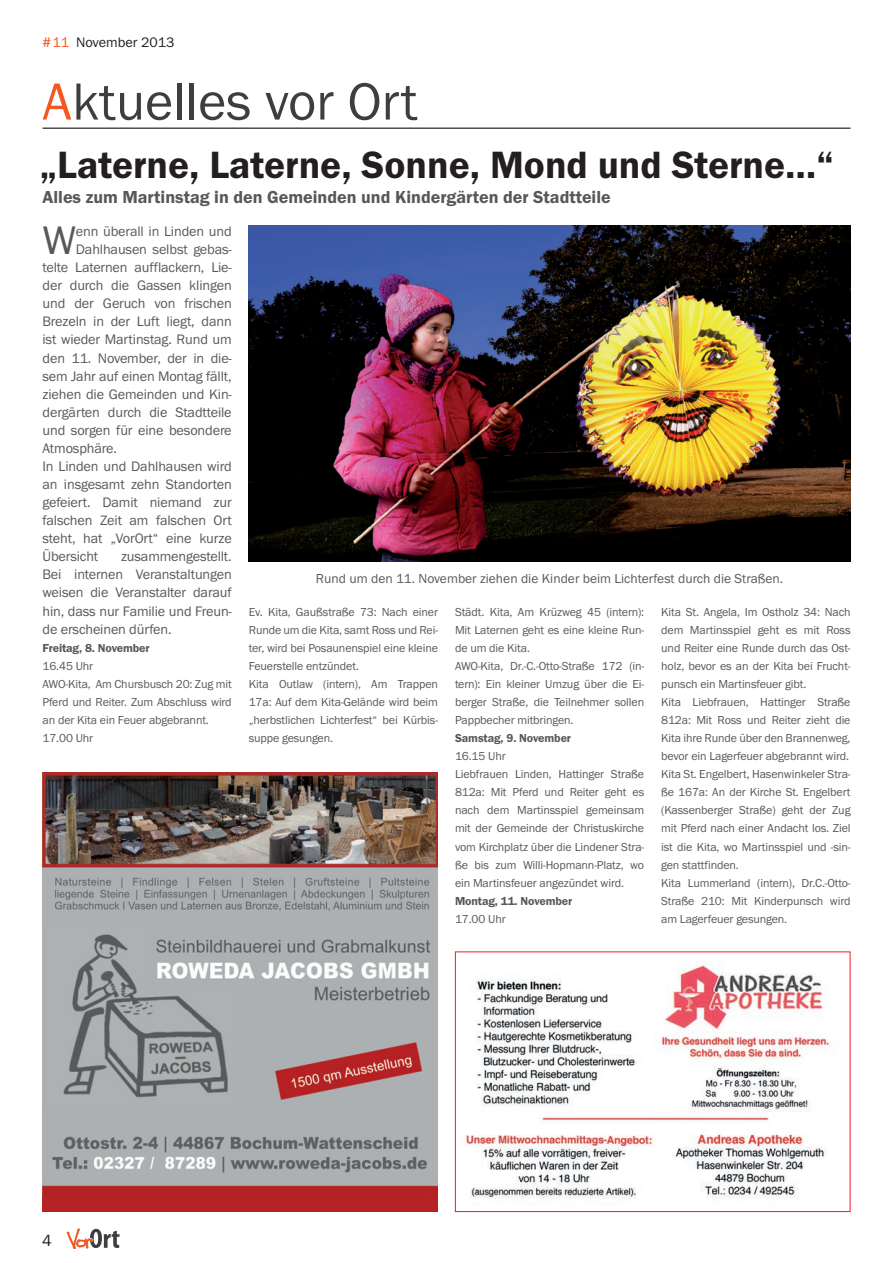
<style>
.page{position:relative;width:893px;height:1263px;background:#fff}
.page>*{position:absolute;margin:0;border:0;box-sizing:border-box;transform-origin:0 0}
.t1{font:54px "Franklin Goth EF";color:#3e3e3f}
.t2{font:41.4px "Franklin Goth EF";color:#57585a}
.t3{font:600 39.45px "Franklin Goth EF";color:#231f20}
.t4{font:600 18px "Franklin Goth EF";color:#57585a}
.t5{font:16.5px "Franklin Goth EF";color:#231f20}
.t6{font:14.25px/18px "Franklin Goth EF";letter-spacing:-.01em;color:#57585a;text-align:justify}
.t7{font:14.25px "Franklin Goth EF";color:#231f20}
.t8{font:13.5px "Franklin Goth EF";color:#57585a}
.t9{font:12px/18px "Franklin Goth EF";letter-spacing:-.01em;color:#57585a}
.t10{font:600 12px "Franklin Goth EF";letter-spacing:-.01em;color:#57585a}
.s1{color:#f15921}
</style>
<div class="page">
<svg style="left:67px;top:1228px;width:53px;height:21px"></svg>
<hr style="left:43px;top:128px;width:807px;height:1px;background:#231f20">
<img style="left:249px;top:226px;width:601px;height:335px">
<img style="left:43px;top:772px;width:395px;height:440px">
<img style="left:464px;top:962px;width:368px;height:237px">
<div style="left:455px;top:951px;width:395px;height:261px;border:1px solid #ee1d23"></div>
<p class="t7" style="left:42px;top:35px;width:133px"><span class="s1">#11</span> November 2013</p>
<h1 class="t1" style="left:43px;top:72px;width:377px"><span class="s1">A</span>ktuelles vor Ort</h1>
<h3 class="t3" style="left:40px;top:143px;width:795px">„Laterne, Laterne, Sonne, Mond und Sterne…“</h3>
<h3 class="t4" style="left:43px;top:187px;width:570px">Alles zum Martinstag in den Gemeinden und Kindergärten der Stadtteile</h3>
<h2 class="t2" style="left:43px;top:218px;width:35px">W</h2>
<p class="t6" style="left:76px;top:222px;width:157px">enn überall in Linden und</p>
<p class="t6" style="left:76px;top:241px;width:157px">Dahlhausen selbst gebas-</p>
<p class="t6" style="left:43px;top:259px;width:191px">telte Laternen aufflackern, Lie-</p>
<p class="t6" style="left:43px;top:277px;width:191px">der durch die Gassen klingen</p>
<p class="t6" style="left:43px;top:295px;width:191px">und der Geruch von frischen</p>
<p class="t6" style="left:43px;top:313px;width:191px">Brezeln in der Luft liegt, dann</p>
<p class="t6" style="left:43px;top:331px;width:191px">ist wieder Martinstag. Rund um</p>
<p class="t6" style="left:43px;top:349px;width:191px">den 11. November, der in die-</p>
<p class="t6" style="left:43px;top:367px;width:191px">sem Jahr auf einen Montag fällt,</p>
<p class="t6" style="left:43px;top:385px;width:191px">ziehen die Gemeinden und Kin-</p>
<p class="t6" style="left:43px;top:403px;width:191px">dergärten durch die Stadtteile</p>
<p class="t6" style="left:43px;top:421px;width:191px">und sorgen für eine besondere</p>
<p class="t6" style="left:43px;top:439px;width:76px">Atmosphäre.</p>
<p class="t6" style="left:43px;top:457px;width:191px">In Linden und Dahlhausen wird</p>
<p class="t6" style="left:43px;top:475px;width:191px">an insgesamt zehn Standorten</p>
<p class="t6" style="left:43px;top:494px;width:191px">gefeiert. Damit niemand zur</p>
<p class="t6" style="left:43px;top:512px;width:191px">falschen Zeit am falschen Ort</p>
<p class="t6" style="left:43px;top:530px;width:191px">steht, hat „VorOrt“ eine kurze</p>
<p class="t6" style="left:43px;top:548px;width:57px">Übersicht</p>
<p class="t6" style="left:43px;top:548px;width:191px;text-indent:79px">zusammengestellt.<br>Bei internen Veranstaltungen weisen die Veranstalter darauf hin, dass nur Familie und Freun&shy;de erscheinen dürfen.</p>
<p class="t10" style="left:43px;top:641px;width:109px">Freitag, 8. November</p>
<p class="t9" style="left:43px;top:657px;width:191px">16.45 Uhr<br>AWO-Kita, Am Chursbusch 20: Zug mit<br>Pferd und Reiter. Zum Abschluss wird an der Kita ein Feuer abgebrannt.<br>17.00 Uhr</p>
<p class="t8" style="left:316px;top:571px;width:469px">Rund um den 11. November ziehen die Kinder beim Lichterfest durch die Straßen.</p>
<p class="t9" style="left:249px;top:603px;width:191px">Ev. Kita, Gaußstraße 73: Nach einer<br>Runde um die Kita, samt Ross und Rei&shy;ter, wird bei Posaunenspiel eine kleine<br>Feuerstelle entzündet.<br>Kita Outlaw (intern), Am Trappen<br>17a: Auf dem Kita-Gelände wird beim „herbstlichen Lichterfest“ bei Kürbis&shy;suppe gesungen.</p>
<p class="t9" style="left:455px;top:603px;width:191px">Städt. Kita, Am Krüzweg 45 (intern):<br>Mit Laternen geht es eine kleine Run&shy;de um die Kita.<br>AWO-Kita, Dr.-C.-Otto-Straße 172 (in&shy;tern): Ein kleiner Umzug über die Ei&shy;berger Straße, die Teilnehmer sollen<br>Pappbecher mitbringen.</p>
<p class="t10" style="left:455px;top:731px;width:118px">Samstag, 9. November</p>
<p class="t9" style="left:455px;top:747px;width:191px">16.15 Uhr<br>Liebfrauen Linden, Hattinger Straße<br>812a: Mit Pferd und Reiter geht es nach dem Martinsspiel gemeinsam mit der Gemeinde der Christuskirche vom Kirchplatz über die Lindener Stra&shy;ße bis zum Willi-Hopmann-Platz, wo ein Martinsfeuer angezündet wird.</p>
<p class="t10" style="left:455px;top:894px;width:119px">Montag, 11. November</p>
<p class="t9" style="left:455px;top:910px;width:52px">17.00 Uhr</p>
<p class="t9" style="left:661px;top:603px;width:191px">Kita St. Angela, Im Ostholz 34: Nach dem Martinsspiel geht es mit Ross und Reiter eine Runde durch das Ost&shy;holz, bevor es an der Kita bei Frucht&shy;punsch ein Martinsfeuer gibt.<br>Kita Liebfrauen, Hattinger Straße 812a: Mit Ross und Reiter zieht die Kita ihre Runde über den Brannenweg, bevor ein Lagerfeuer abgebrannt wird.<br>Kita St. Engelbert, Hasenwinkeler Stra&shy;ße 167a: An der Kirche St. Engelbert (Kassenberger Straße) geht der Zug mit Pferd nach einer Andacht los. Ziel ist die Kita, wo Martinsspiel und -sin&shy;gen stattfinden.<br>Kita Lummerland (intern), Dr.C.-Otto-Straße 210: Mit Kinderpunsch wird am Lagerfeuer gesungen.</p>
<h3 class="t5" style="left:42px;top:1232px;width:11px">4</h3>
</div>
